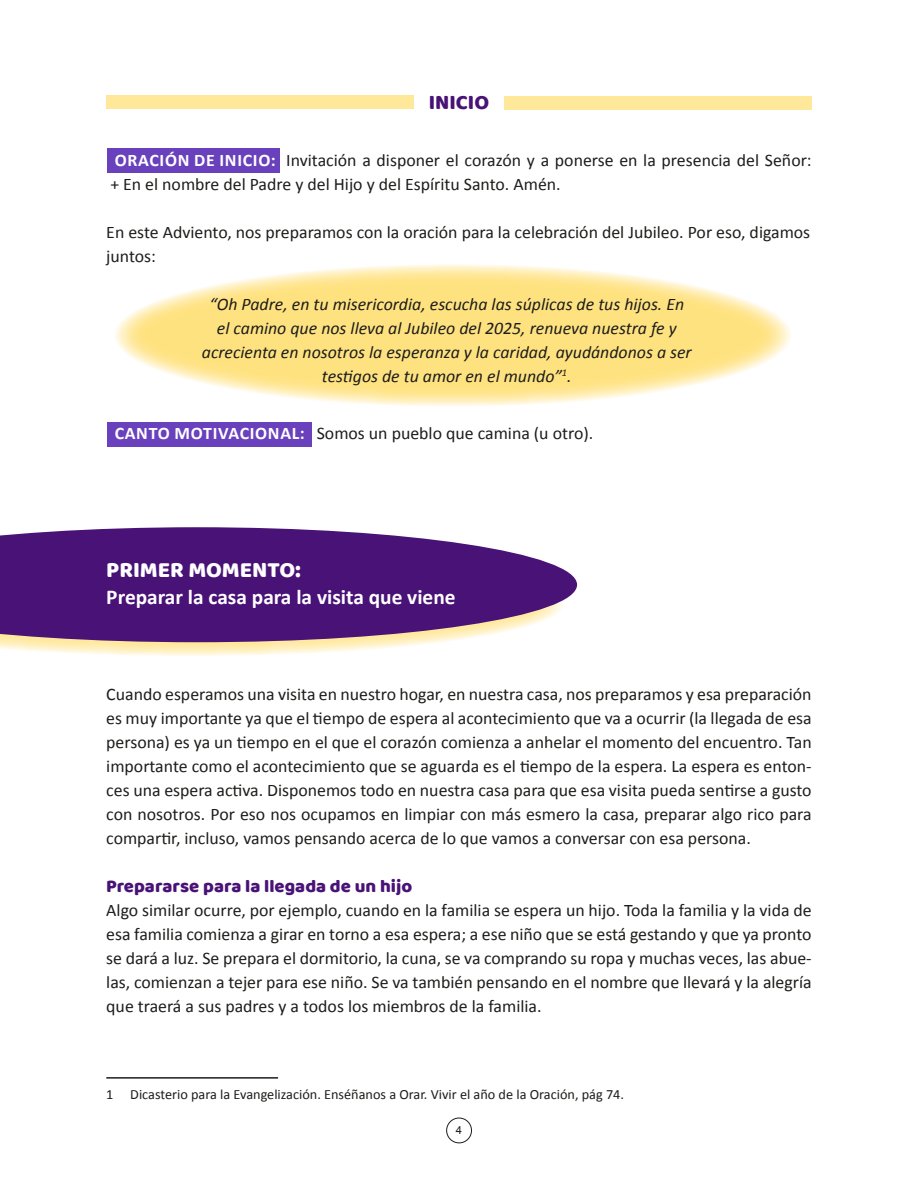
<style>
.page{position:relative;width:918px;height:1188px;background:#fff}
.page>*{position:absolute;margin:0;border:0;box-sizing:border-box;transform-origin:0 0}
.t1{font:22.5px "Baloo Thambi";color:#fff}
.t2{font:700 21.15px "Calibri";color:#fff}
.t3{font:21px "Baloo Thambi";color:#491276}
.t4{font:18.3px "Baloo Thambi";color:#491276}
.t5{font:17.7px/24px "Calibri";color:#1d1d1b}
.t6{font:italic 17.7px/24px "Calibri";color:#1d1d1b;text-align:center}
.t7{font:14.1px "Calibri";color:#1d1d1b}
.t8{font:11.25px "Arial";color:#1d1d1b}
.s1{font-weight:700;color:#fff}
</style>
<div class="page">
<div style="left:446px;top:1118px;width:26px;height:25px;border:1px solid #1d1d1b;border-radius:50%"></div>
<svg style="left:114px;top:264px;width:678px;height:143px;background:#ffe590"></svg>
<div style="left:107px;top:422px;width:205px;height:24px;background:#6a41bd"></div>
<div style="left:107px;top:148px;width:172px;height:25px;background:#6a41bd"></div>
<div style="left:106px;top:95px;width:308px;height:14px;background:#ffe89a"></div>
<div style="left:504px;top:96px;width:308px;height:13px;background:#ffe89a"></div>
<svg style="left:0;top:642px;width:439px;height:14px"></svg>
<svg style="left:0;top:527px;width:577px;height:115px;background:#653688"></svg>
<hr style="left:106px;top:1077px;width:172px;height:2px;background:#1d1d1b">
<p class="t3" style="left:429px;top:87px;width:62px">INICIO</p>
<p class="t5" style="left:110px;top:148px;width:703px"><span class="s1">ORACIÓN DE INICIO:</span> Invitación a disponer el corazón y a ponerse en la presencia del Señor: + En el nombre del Padre y del Hijo y del Espíritu Santo. Amén.</p>
<p class="t5" style="left:106px;top:220px;width:705px">En este Adviento, nos preparamos con la oración para la celebración del Jubileo. Por eso, digamos juntos:</p>
<p class="t6" style="left:202px;top:291px;width:491px">“Oh Padre, en tu misericordia, escucha las súplicas de tus hijos. En el camino que nos lleva al Jubileo del 2025, renueva nuestra fe y acrecienta en nosotros la esperanza y la caridad, ayudándonos a ser testigos de tu amor en el mundo”<sup>1</sup>.</p>
<p class="t5" style="left:115px;top:421px;width:480px"><span class="s1">CANTO MOTIVACIONAL:</span> Somos un pueblo que camina (u otro).</p>
<p class="t1" style="left:106px;top:553px;width:196px">PRIMER MOMENTO:</p>
<p class="t2" style="left:106px;top:583px;width:351px">Preparar la casa para la visita que viene</p>
<p class="t5" style="left:106px;top:683px;width:707px;text-align:justify">Cuando esperamos una visita en nuestro hogar, en nuestra casa, nos preparamos y esa preparación es muy importante ya que el tiempo de espera al acontecimiento que va a ocurrir (la llegada de esa persona) es ya un tiempo en el que el corazón comienza a anhelar el momento del encuentro. Tan importante como el acontecimiento que se aguarda es el tiempo de la espera. La espera es enton&shy;ces una espera activa. Disponemos todo en nuestra casa para que esa visita pueda sentirse a gusto con nosotros. Por eso nos ocupamos en limpiar con más esmero la casa, preparar algo rico para compartir, incluso, vamos pensando acerca de lo que vamos a conversar con esa persona.</p>
<p class="t4" style="left:106px;top:873px;width:307px">Prepararse para la llegada de un hijo</p>
<p class="t5" style="left:106px;top:899px;width:707px;text-align:justify">Algo similar ocurre, por ejemplo, cuando en la familia se espera un hijo. Toda la familia y la vida de esa familia comienza a girar en torno a esa espera; a ese niño que se está gestando y que ya pronto se dará a luz. Se prepara el dormitorio, la cuna, se va comprando su ropa y muchas veces, las abue&shy;las, comienzan a tejer para ese niño. Se va también pensando en el nombre que llevará y la alegría que traerá a sus padres y a todos los miembros de la familia.</p>
<p class="t7" style="left:106px;top:1085px;width:519px">1 Dicasterio para la Evangelización. Enséñanos a Orar. Vivir el año de la Oración, pág 74.</p>
<p class="t8" style="left:456px;top:1123px;width:8px">4</p>
</div>
